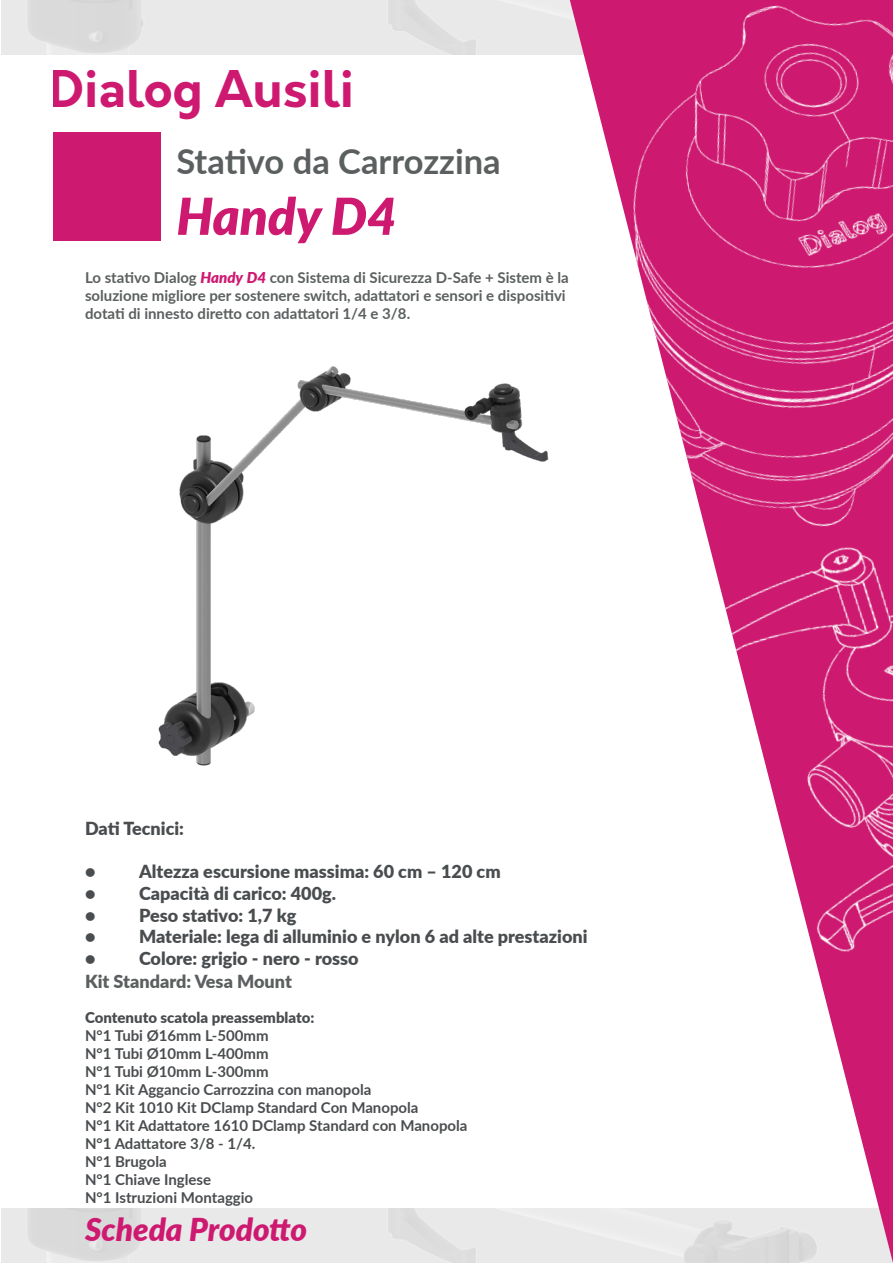
<style>
.page{position:relative;width:893px;height:1263px;background:#fff}
.page>*{position:absolute;margin:0;border:0;box-sizing:border-box;transform-origin:0 0}
.t1{font:italic 900 51px "Lato";color:#ce1971}
.t2{font:700 49.5px "Orkney";color:#ce1971}
.t3{font:700 34.5px "Lato";color:#5b5f60}
.t4{font:italic 900 31.5px "Lato";color:#ce1971}
.t5{font:900 18px "Lato";color:#4a4d4f}
.t6{font:900 18px "Lato";color:#5b5f5f}
.t7{font:700 15px/18px "Lato";color:#4a4d4f}
.t8{font:700 15px/18px "Lato";color:#5b5f5f}
.t9{font:900 15px "Lato";color:#4a4d4f}
.s1{font-weight:900;font-style:italic;color:#ce1971}
</style>
<div class="page">
<svg style="left:570px;top:1172px;width:323px;height:91px;fill:#ebebeb"></svg>
<img style="left:570px;top:0;width:323px;height:1172px">
<div style="left:54px;top:133px;width:107px;height:108px;background:#ce1971"></div>
<img style="left:158px;top:206px;width:422px;height:687px">
<h2 class="t2" style="left:49px;top:56px;width:307px">Dialog Ausili</h2>
<h3 class="t3" style="left:176px;top:136px;width:326px">Stativo da Carrozzina</h3>
<h1 class="t1" style="left:176px;top:178px;width:222px">Handy D4</h1>
<p class="t8" style="left:85px;top:268px;width:485px">Lo stativo Dialog <span class="s1">Handy D4</span> con Sistema di Sicurezza D-Safe + Sistem è la soluzione migliore per sostenere switch, adattatori e sensori e dispositivi dotati di innesto diretto con adattatori 1/4 e 3/8.</p>
<p class="t5" style="left:85px;top:815px;width:100px">Dati Tecnici:</p>
<p class="t5" style="left:85px;top:858px;width:12px">•</p>
<p class="t5" style="left:139px;top:858px;width:363px">Altezza escursione massima: 60 cm – 120 cm</p>
<p class="t5" style="left:85px;top:880px;width:12px">•</p>
<p class="t5" style="left:139px;top:880px;width:199px">Capacità di carico: 400g.</p>
<p class="t5" style="left:85px;top:901px;width:12px">•</p>
<p class="t5" style="left:139px;top:901px;width:159px">Peso stativo: 1,7 kg</p>
<p class="t5" style="left:85px;top:923px;width:12px">•</p>
<p class="t5" style="left:139px;top:923px;width:450px">Materiale: lega di alluminio e nylon 6 ad alte prestazioni</p>
<p class="t5" style="left:85px;top:945px;width:12px">•</p>
<p class="t5" style="left:139px;top:945px;width:221px">Colore: grigio - nero - rosso</p>
<p class="t6" style="left:85px;top:968px;width:208px">Kit Standard: Vesa Mount</p>
<p class="t9" style="left:85px;top:1006px;width:231px">Contenuto scatola preassemblato:</p>
<p class="t7" style="left:85px;top:1026px;width:384px">N°1 Tubi Ø16mm L-500mm<br>N°1 Tubi Ø10mm L-400mm<br>N°1 Tubi Ø10mm L-300mm<br>N°1 Kit Aggancio Carrozzina con manopola<br>N°2 Kit 1010 Kit DClamp Standard Con Manopola<br>N°1 Kit Adattatore 1610 DClamp Standard con Manopola<br>N°1 Adattatore 3/8 - 1/4.<br>N°1 Brugola<br>N°1 Chiave Inglese<br>N°1 Istruzioni Montaggio</p>
<h3 class="t4" style="left:85px;top:1206px;width:224px">Scheda Prodotto</h3>
</div>
